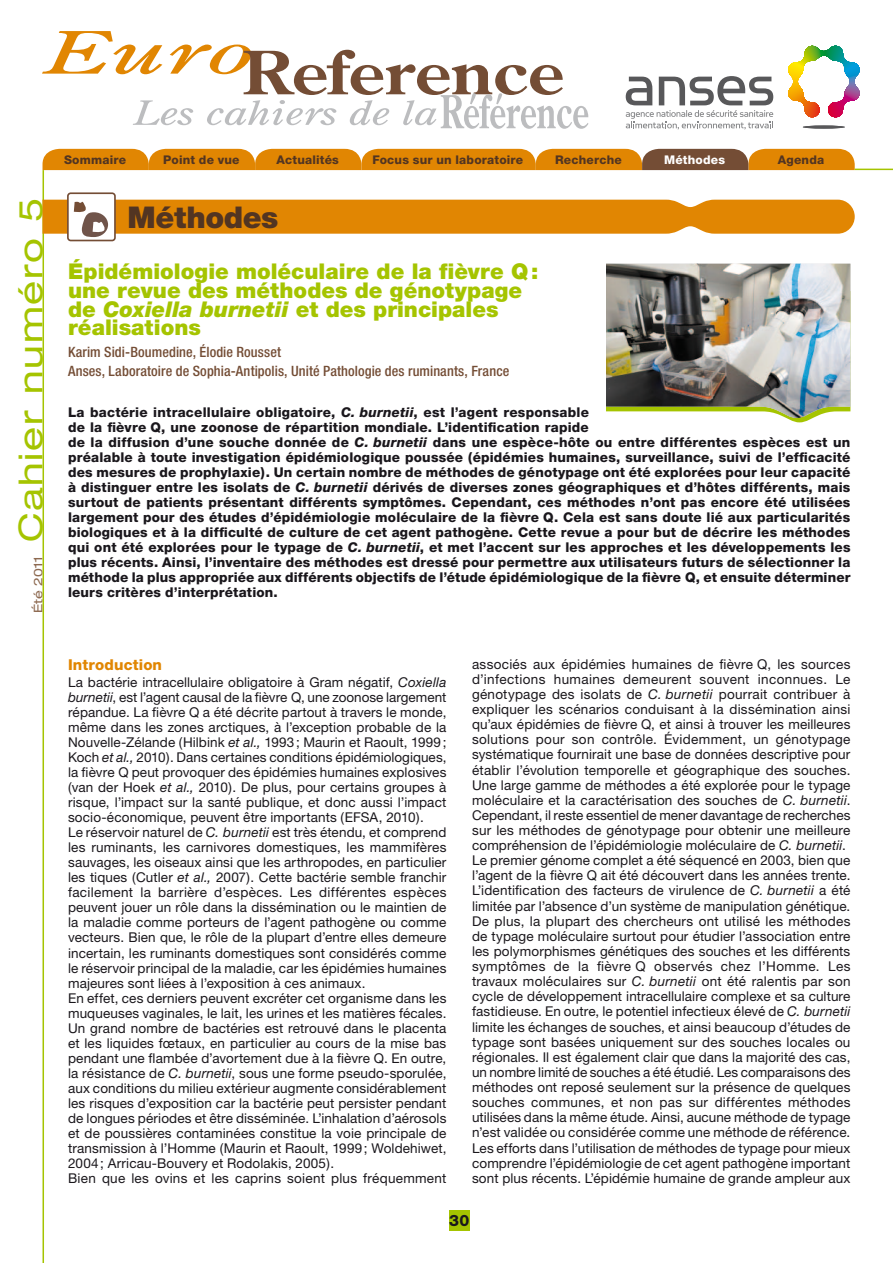
<style>
.page{position:relative;width:893px;height:1263px;background:#fff}
.page>*{position:absolute;margin:0;border:0;box-sizing:border-box;transform-origin:0 0}
.t1{font:expanded 33px "Helvetica Neue";letter-spacing:.05em;color:#a5c400;scale:1.1 1}
.t2{font:900 30px "Helvetica Neue";letter-spacing:-.015em;color:#523522}
.t3{font:900 21.75px/18.8px "Helvetica Neue";color:#a5c400}
.t4{font:800 15.75px "Helvetica Neue";color:#1a171c}
.t5{font:800 15px "Helvetica Neue";letter-spacing:.01em;color:#e18602}
.t6{font:500 condensed 14.25px/19.2px "Helvetica Neue";letter-spacing:.005em;color:#744d35}
.t7{font:13.5px/15.1px "Helvetica Neue";letter-spacing:.01em;color:#1a171c}
.t8{font:800 13.5px/15px "Helvetica Neue";letter-spacing:.015em;color:#1a171c}
.t9{font:800 12px "Helvetica Neue";letter-spacing:.015em;color:#523522}
.t10{font:800 12px "Helvetica Neue";letter-spacing:.02em;color:#fff}
.t11{font:expanded 12px "Helvetica Neue";color:#8d6950;scale:1.1 1}
.s1{font-style:italic}
</style>
<div class="page">
<svg style="left:42px;top:31px;width:546px;height:98px"></svg>
<svg style="left:788px;top:45px;width:72px;height:73px"></svg>
<hr style="left:822px;top:82px;width:3px;height:36px;background:#e2001a">
<svg style="left:803px;top:125px;width:42px;height:4px"></svg>
<svg style="left:626px;top:76px;width:147px;height:54px"></svg>
<div style="left:449px;top:1210px;width:20px;height:21px;background:#a5c400"></div>
<hr style="left:855px;top:169px;width:38px;height:1px;background:#a5c400">
<svg style="left:43px;top:149px;width:812px;height:21px;background:#d48313"></svg>
<hr style="left:43px;top:170px;width:1px;height:1093px;background:#a5c400">
<div style="left:67px;top:192px;width:49px;height:49px;border:2px solid #744d35;border-radius:3px"></div>
<svg style="left:43px;top:200px;width:812px;height:37px;background:#e29525"></svg>
<img style="left:606px;top:264px;width:244px;height:154px">
<h1 class="t1" style="left:11px;top:542px;width:315px;rotate:-90deg">Cahier numéro 5</h1>
<p class="t11" style="left:31px;top:613px;width:54px;rotate:-90deg">Été 2011</p>
<p class="t9" style="left:64px;top:152px;width:64px">Sommaire</p>
<p class="t9" style="left:163px;top:152px;width:78px">Point de vue</p>
<p class="t9" style="left:277px;top:152px;width:64px">Actualités</p>
<p class="t9" style="left:372px;top:152px;width:152px">Focus sur un laboratoire</p>
<p class="t9" style="left:555px;top:152px;width:68px">Recherche</p>
<p class="t9" style="left:778px;top:152px;width:48px">Agenda</p>
<p class="t10" style="left:664px;top:152px;width:63px">Méthodes</p>
<h2 class="t2" style="left:128px;top:199px;width:152px">Méthodes</h2>
<h3 class="t3" style="left:68px;top:262px;width:472px">Épidémiologie moléculaire de la fièvre Q: une revue des méthodes de génotypage de <span class="s1">Coxiella burnetii</span> et des principales réalisations</h3>
<p class="t6" style="left:68px;top:342px;width:443px">Karim Sidi-Boumedine, Élodie Rousset<br>Anses, Laboratoire de Sophia-Antipolis, Unité Pathologie des ruminants, France</p>
<p class="t8" style="left:68px;top:404px;width:784px">La bactérie intracellulaire obligatoire, <span class="s1">C. burnetii</span>, est l’agent responsable<br>de la fièvre Q, une zoonose de répartition mondiale. L’identification rapide<br>de la diffusion d’une souche donnée de <span class="s1">C. burnetii</span> dans une espèce-hôte ou entre différentes espèces est un préalable à toute investigation épidémiologique poussée (épidémies humaines, surveillance, suivi de l’efficacité des mesures de prophylaxie). Un certain nombre de méthodes de génotypage ont été explorées pour leur capacité à distinguer entre les isolats de <span class="s1">C. burnetii</span> dérivés de diverses zones géographiques et d’hôtes différents, mais surtout de patients présentant différents symptômes. Cependant, ces méthodes n’ont pas encore été utilisées largement pour des études d’épidémiologie moléculaire de la fièvre Q. Cela est sans doute lié aux particularités biologiques et à la difficulté de culture de cet agent pathogène. Cette revue a pour but de décrire les méthodes qui ont été explorées pour le typage de <span class="s1">C. burnetii</span>, et met l’accent sur les approches et les développements les plus récents. Ainsi, l’inventaire des méthodes est dressé pour permettre aux utilisateurs futurs de sélectionner la méthode la plus appropriée aux différents objectifs de l’étude épidémiologique de la fièvre Q, et ensuite déterminer leurs critères d’interprétation.</p>
<p class="t5" style="left:68px;top:656px;width:96px">Introduction</p>
<p class="t7" style="left:68px;top:674px;width:380px">La bactérie intracellulaire obligatoire à Gram négatif, <span class="s1">Coxiella burnetii</span>, est l’agent causal de la fièvre Q, une zoonose largement répandue. La fièvre Q a été décrite partout à travers le monde, même dans les zones arctiques, à l’exception probable de la Nouvelle-Zélande (Hilbink <span class="s1">et al.,</span> 1993; Maurin et Raoult, 1999; Koch <span class="s1">et al.,</span> 2010). Dans certaines conditions épidémiologiques, la fièvre Q peut provoquer des épidémies humaines explosives (van der Hoek <span class="s1">et al.,</span> 2010). De plus, pour certains groupes à risque, l’impact sur la santé publique, et donc aussi l’impact socio-économique, peuvent être importants (EFSA, 2010).<br>Le réservoir naturel de <span class="s1">C. burnetii</span> est très étendu, et comprend les ruminants, les carnivores domestiques, les mammifères sauvages, les oiseaux ainsi que les arthropodes, en particulier les tiques (Cutler <span class="s1">et al.,</span> 2007). Cette bactérie semble franchir facilement la barrière d’espèces. Les différentes espèces peuvent jouer un rôle dans la dissémination ou le maintien de la maladie comme porteurs de l’agent pathogène ou comme vecteurs. Bien que, le rôle de la plupart d’entre elles demeure incertain, les ruminants domestiques sont considérés comme le réservoir principal de la maladie, car les épidémies humaines majeures sont liées à l’exposition à ces animaux.<br>En effet, ces derniers peuvent excréter cet organisme dans les muqueuses vaginales, le lait, les urines et les matières fécales.<br>Un grand nombre de bactéries est retrouvé dans le placenta et les liquides fœtaux, en particulier au cours de la mise bas pendant une flambée d’avortement due à la fièvre Q. En outre, la résistance de <span class="s1">C. burnetii</span>, sous une forme pseudo-sporulée, aux conditions du milieu extérieur augmente considérablement les risques d’exposition car la bactérie peut persister pendant de longues périodes et être disséminée. L’inhalation d’aérosols et de poussières contaminées constitue la voie principale de transmission à l’Homme (Maurin et Raoult, 1999; Woldehiwet, 2004; Arricau-Bouvery et Rodolakis, 2005).<br>Bien que les ovins et les caprins soient plus fréquemment</p>
<p class="t7" style="left:472px;top:656px;width:380px">associés aux épidémies humaines de fièvre Q, les sources d’infections humaines demeurent souvent inconnues. Le génotypage des isolats de <span class="s1">C. burnetii</span> pourrait contribuer à expliquer les scénarios conduisant à la dissémination ainsi qu’aux épidémies de fièvre Q, et ainsi à trouver les meilleures solutions pour son contrôle. Évidemment, un génotypage systématique fournirait une base de données descriptive pour établir l’évolution temporelle et géographique des souches.<br>Une large gamme de méthodes a été explorée pour le typage moléculaire et la caractérisation des souches de <span class="s1">C. burnetii</span>.<br>Cependant, il reste essentiel de mener davantage de recherches sur les méthodes de génotypage pour obtenir une meilleure compréhension de l’épidémiologie moléculaire de <span class="s1">C. burnetii</span>.<br>Le premier génome complet a été séquencé en 2003, bien que l’agent de la fièvre Q ait été découvert dans les années trente.<br>L’identification des facteurs de virulence de <span class="s1">C. burnetii</span> a été limitée par l’absence d’un système de manipulation génétique.<br>De plus, la plupart des chercheurs ont utilisé les méthodes de typage moléculaire surtout pour étudier l’association entre les polymorphismes génétiques des souches et les différents symptômes de la fièvre Q observés chez l’Homme. Les travaux moléculaires sur <span class="s1">C. burnetii</span> ont été ralentis par son cycle de développement intracellulaire complexe et sa culture fastidieuse. En outre, le potentiel infectieux élevé de <span class="s1">C. burnetii </span>limite les échanges de souches, et ainsi beaucoup d’études de typage sont basées uniquement sur des souches locales ou régionales. Il est également clair que dans la majorité des cas, un nombre limité de souches a été étudié. Les comparaisons des méthodes ont reposé seulement sur la présence de quelques souches communes, et non pas sur différentes méthodes utilisées dans la même étude. Ainsi, aucune méthode de typage n’est validée ou considérée comme une méthode de référence.<br>Les efforts dans l’utilisation de méthodes de typage pour mieux comprendre l’épidémiologie de cet agent pathogène important sont plus récents. L’épidémie humaine de grande ampleur aux</p>
<p class="t4" style="left:449px;top:1211px;width:22px">30</p>
</div>
